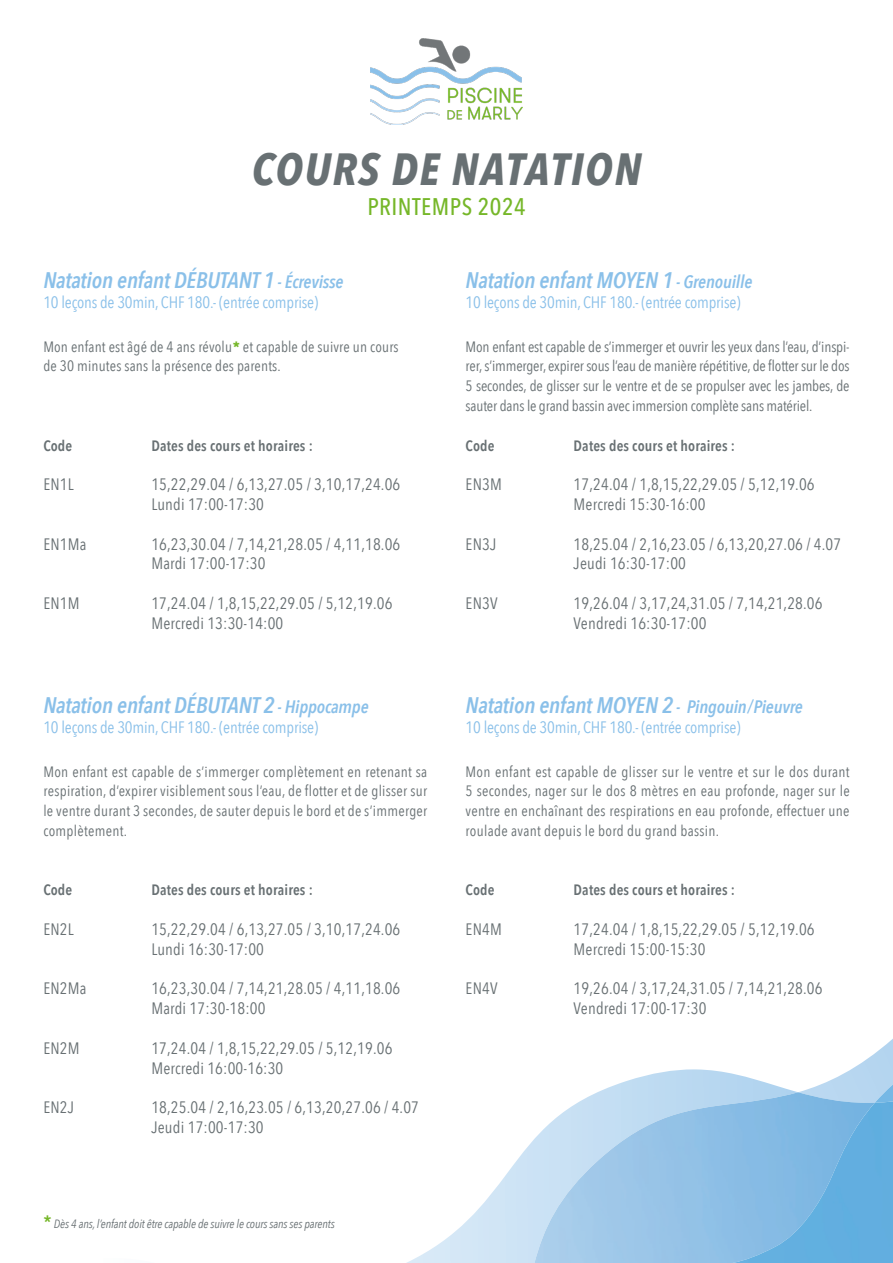
<style>
.page{position:relative;width:893px;height:1263px;background:#fff}
.page>*{position:absolute;margin:0;border:0;box-sizing:border-box;transform-origin:0 0}
.t1{font:italic 700 45px "Avenir Next Condensed";letter-spacing:.04em;color:#687073}
.t2{font:500 24px "Avenir Next Condensed";letter-spacing:.02em;color:#76b729}
.t3{font:italic 600 22.5px "Avenir Next Condensed";letter-spacing:-.01em;color:#8ac0e9}
.t4{font:16.5px/19.8px "Avenir Next Condensed";letter-spacing:.01em;color:#687073}
.t5{font:16.5px "Avenir Next Condensed";letter-spacing:-.01em;color:#8ac0e9}
.t6{font:15px/19.8px "Avenir Next Condensed";letter-spacing:.01em;color:#687073;text-align:justify}
.t7{font:600 15px "Avenir Next Condensed";letter-spacing:.01em;color:#687073}
.t8{font:italic 12px "Avenir Next Condensed";letter-spacing:-.01em;color:#687073}
.s1{font-size:18px}
.s2{font-weight:700;color:#76b729}
.s3{font-weight:600;font-style:normal;font-size:18px;color:#76b729}
</style>
<div class="page">
<img style="left:371px;top:39px;width:151px;height:85px">
<svg style="left:406px;top:1069px;width:391px;height:194px"></svg>
<img style="left:534px;top:1092px;width:264px;height:171px">
<svg style="left:798px;top:1039px;width:95px;height:62px"></svg>
<img style="left:732px;top:1101px;width:161px;height:162px">
<p class="t1" style="left:252px;top:142px;width:391px">COURS DE NATATION</p>
<p class="t2" style="left:367px;top:192px;width:160px">PRINTEMPS 2024</p>
<p class="t3" style="left:43px;top:267px;width:302px">Natation enfant DÉBUTANT 1 <span class="s1">- Écrevisse</span></p>
<p class="t5" style="left:43px;top:288px;width:276px">10 leçons de 30min, CHF 180.- (entrée comprise)</p>
<p class="t3" style="left:466px;top:267px;width:288px">Natation enfant MOYEN 1 <span class="s1">- Grenouille</span></p>
<p class="t5" style="left:466px;top:288px;width:276px">10 leçons de 30min, CHF 180.- (entrée comprise)</p>
<p class="t6" style="left:43px;top:336px;width:357px">Mon enfant est âgé de 4 ans révolu<span class="s2">*</span> et capable de suivre un cours</p>
<p class="t6" style="left:43px;top:356px;width:239px">de 30 minutes sans la présence des parents.</p>
<p class="t7" style="left:43px;top:432px;width:30px">Code</p>
<p class="t7" style="left:151px;top:432px;width:163px">Dates des cours et horaires :</p>
<p class="t4" style="left:43px;top:474px;width:32px">EN1L</p>
<p class="t4" style="left:151px;top:474px;width:250px">15,22,29.04 / 6,13,27.05 / 3,10,17,24.06</p>
<p class="t4" style="left:151px;top:494px;width:114px">Lundi 17:00-17:30</p>
<p class="t4" style="left:43px;top:533px;width:45px">EN1Ma</p>
<p class="t4" style="left:151px;top:533px;width:250px">16,23,30.04 / 7,14,21,28.05 / 4,11,18.06</p>
<p class="t4" style="left:151px;top:553px;width:116px">Mardi 17:00-17:30</p>
<p class="t4" style="left:43px;top:593px;width:38px">EN1M</p>
<p class="t4" style="left:151px;top:593px;width:243px">17,24.04 / 1,8,15,22,29.05 / 5,12,19.06</p>
<p class="t4" style="left:151px;top:612px;width:133px">Mercredi 13:30-14:00</p>
<p class="t6" style="left:466px;top:336px;width:385px">Mon enfant est capable de s’immerger et ouvrir les yeux dans l’eau, d’inspi&shy;rer, s’immerger, expirer sous l’eau de manière répétitive, de flotter sur le dos 5 secondes, de glisser sur le ventre et de se propulser avec les jambes, de sauter dans le grand bassin avec immersion complète sans matériel.</p>
<p class="t7" style="left:466px;top:432px;width:30px">Code</p>
<p class="t7" style="left:574px;top:432px;width:163px">Dates des cours et horaires :</p>
<p class="t4" style="left:466px;top:474px;width:38px">EN3M</p>
<p class="t4" style="left:574px;top:474px;width:243px">17,24.04 / 1,8,15,22,29.05 / 5,12,19.06</p>
<p class="t4" style="left:574px;top:494px;width:133px">Mercredi 15:30-16:00</p>
<p class="t4" style="left:466px;top:533px;width:32px">EN3J</p>
<p class="t4" style="left:574px;top:533px;width:269px">18,25.04 / 2,16,23.05 / 6,13,20,27.06 / 4.07</p>
<p class="t4" style="left:574px;top:553px;width:114px">Jeudi 16:30-17:00</p>
<p class="t4" style="left:466px;top:593px;width:33px">EN3V</p>
<p class="t4" style="left:574px;top:593px;width:250px">19,26.04 / 3,17,24,31.05 / 7,14,21,28.06</p>
<p class="t4" style="left:574px;top:612px;width:134px">Vendredi 16:30-17:00</p>
<p class="t3" style="left:43px;top:692px;width:327px">Natation enfant DÉBUTANT 2 <span class="s1">- Hippocampe</span></p>
<p class="t5" style="left:43px;top:713px;width:276px">10 leçons de 30min, CHF 180.- (entrée comprise)</p>
<p class="t3" style="left:466px;top:692px;width:339px">Natation enfant MOYEN 2 <span class="s1">- Pingouin/Pieuvre</span></p>
<p class="t5" style="left:466px;top:713px;width:276px">10 leçons de 30min, CHF 180.- (entrée comprise)</p>
<p class="t6" style="left:43px;top:761px;width:386px">Mon enfant est capable de s’immerger complètement en retenant sa respiration, d’expirer visiblement sous l’eau, de flotter et de glisser sur le ventre durant 3 secondes, de sauter depuis le bord et de s’immerger complètement.</p>
<p class="t6" style="left:466px;top:761px;width:386px">Mon enfant est capable de glisser sur le ventre et sur le dos durant 5 secondes, nager sur le dos 8 mètres en eau profonde, nager sur le ventre en enchaînant des respirations en eau profonde, effectuer une roulade avant depuis le bord du grand bassin.</p>
<p class="t7" style="left:43px;top:877px;width:30px">Code</p>
<p class="t7" style="left:151px;top:877px;width:163px">Dates des cours et horaires :</p>
<p class="t4" style="left:43px;top:919px;width:32px">EN2L</p>
<p class="t4" style="left:151px;top:919px;width:250px">15,22,29.04 / 6,13,27.05 / 3,10,17,24.06<br>Lundi 16:30-17:00</p>
<p class="t4" style="left:43px;top:978px;width:45px">EN2Ma</p>
<p class="t4" style="left:151px;top:978px;width:250px">16,23,30.04 / 7,14,21,28.05 / 4,11,18.06</p>
<p class="t4" style="left:151px;top:998px;width:116px">Mardi 17:30-18:00</p>
<p class="t4" style="left:43px;top:1037px;width:38px">EN2M</p>
<p class="t4" style="left:151px;top:1037px;width:243px">17,24.04 / 1,8,15,22,29.05 / 5,12,19.06</p>
<p class="t4" style="left:151px;top:1057px;width:133px">Mercredi 16:00-16:30</p>
<p class="t4" style="left:43px;top:1097px;width:32px">EN2J</p>
<p class="t4" style="left:151px;top:1097px;width:269px">18,25.04 / 2,16,23.05 / 6,13,20,27.06 / 4.07</p>
<p class="t4" style="left:151px;top:1117px;width:114px">Jeudi 17:00-17:30</p>
<p class="t7" style="left:466px;top:877px;width:30px">Code</p>
<p class="t7" style="left:574px;top:877px;width:163px">Dates des cours et horaires :</p>
<p class="t4" style="left:466px;top:919px;width:38px">EN4M</p>
<p class="t4" style="left:574px;top:919px;width:243px">17,24.04 / 1,8,15,22,29.05 / 5,12,19.06</p>
<p class="t4" style="left:574px;top:938px;width:133px">Mercredi 15:00-15:30</p>
<p class="t4" style="left:466px;top:978px;width:33px">EN4V</p>
<p class="t4" style="left:574px;top:978px;width:250px">19,26.04 / 3,17,24,31.05 / 7,14,21,28.06</p>
<p class="t4" style="left:574px;top:998px;width:134px">Vendredi 17:00-17:30</p>
<p class="t8" style="left:43px;top:1217px;width:293px"><span class="s3">*</span> Dès 4 ans, l’enfant doit être capable de suivre le cours sans ses parents</p>
</div>
